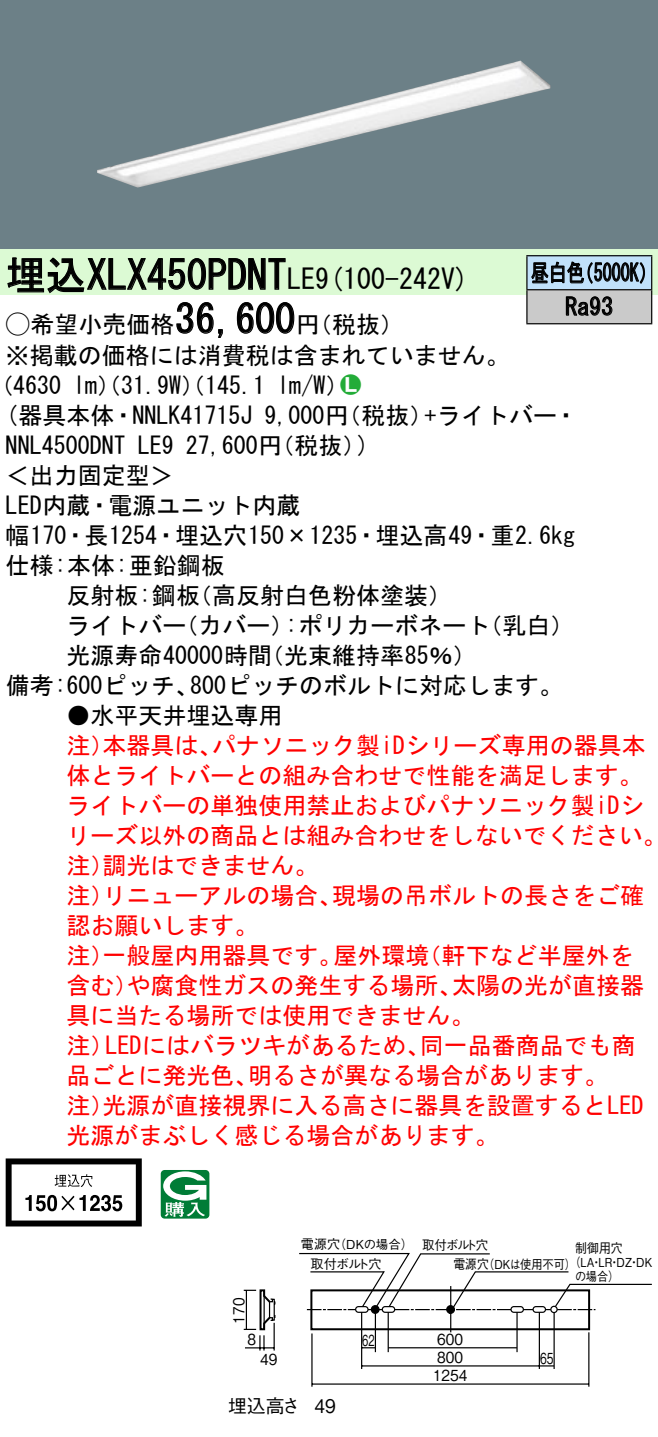
<style>
.page{position:relative;width:658px;height:1437px;background:#fff}
.page>*{position:absolute;margin:0;border:0;box-sizing:border-box;transform-origin:0 0}
.t1{font:40px "MS Gothic";color:#000}
.t2{font:28px "MS Gothic";color:#000}
.t3{font:24px/30px "MS Gothic";color:#f00}
.t4{font:24px/30.4px "MS Gothic";color:#000}
.t5{font:24px/34px "MS Gothic";color:#000;scale:.75 1}
.t6{font:24px "Ford Classification 1";color:#23ac38}
.t7{font:18.8px "Gothic BBB Pro Medium 90 pv RKSJ H";color:#000}
.t8{font:18.8px "Gothic BBB Pro Medium 90 pv RKSJ H";color:#000;scale:.9 1}
.t9{font:15.2px "Gothic BBB Pro Medium 90 pv RKSJ H";color:#000;scale:.9 1}
.t10{font:15.2px "Gothic BBB Pro Medium 90 pv RKSJ H";color:#000;scale:.65 1}
.t11{font:15.2px "Gothic BBB Pro Medium 90 pv RKSJ H";color:#000;scale:.7 1}
.t12{font:13.2px "Gothic BBB Pro Medium 90 pv RKSJ H";letter-spacing:-.02em;color:#000}
.t13{font:13.2px "Gothic BBB Pro Medium 90 pv RKSJ H";letter-spacing:-.02em;color:#000;scale:.9 1}
.t14{font:13.2px "Gothic BBB Pro Medium 90 pv RKSJ H";letter-spacing:-.02em;color:#000;scale:.95 1}
.t15{font:12.4px/14px "Gothic BBB Pro Medium 90 pv RKSJ H";color:#000;text-align:center;scale:.9 1}
.t16{font:12.4px "Gothic BBB Pro Medium 90 pv RKSJ H";color:#000}
.s1{font-size:28px}
.s2{font-family:"Ford Classification 1"}
.s3{color:#fff}
</style>
<div class="page">
<div style="left:0;top:0;width:658px;height:249px;background:#6c8087"></div>
<img style="left:97px;top:61px;width:453px;height:127px">
<div style="left:0;top:249px;width:658px;height:46px;background:#dcfad4"></div>
<svg style="left:7px;top:257px;width:279px;height:37px"></svg>
<svg style="left:176px;top:302px;width:47px;height:36px"></svg>
<svg style="left:236px;top:302px;width:59px;height:32px"></svg>
<svg style="left:6px;top:1158px;width:136px;height:68px"></svg>
<svg style="left:161px;top:1170px;width:48px;height:49px"></svg>
<div style="left:527px;top:256px;width:124px;height:34px;background:#c1e1fa"></div>
<div style="left:527px;top:290px;width:124px;height:34px;background:#cacaca"></div>
<hr style="left:526px;top:255px;width:126px;height:1px;background:#000">
<hr style="left:526px;top:256px;width:1px;height:33px;background:#000">
<hr style="left:651px;top:256px;width:1px;height:33px;background:#000">
<hr style="left:526px;top:289px;width:126px;height:1px;background:#000">
<hr style="left:526px;top:290px;width:1px;height:33px;background:#000">
<hr style="left:651px;top:290px;width:1px;height:33px;background:#000">
<hr style="left:526px;top:323px;width:126px;height:1px;background:#000">
<svg style="left:531px;top:261px;width:114px;height:23px"></svg>
<svg style="left:565px;top:296px;width:47px;height:20px"></svg>
<hr style="left:588px;top:1332px;width:1px;height:55px;background:#000">
<hr style="left:311px;top:1333px;width:1px;height:54px;background:#000">
<hr style="left:388px;top:1347px;width:129px;height:1px;background:#000">
<svg style="left:362px;top:1347px;width:13px;height:1px"></svg>
<hr style="left:362px;top:1365px;width:192px;height:2px;background:#000">
<hr style="left:312px;top:1383px;width:277px;height:2px;background:#000">
<hr style="left:538px;top:1312px;width:2px;height:57px;background:#000">
<hr style="left:361px;top:1312px;width:1px;height:57px;background:#000">
<hr style="left:375px;top:1313px;width:1px;height:39px;background:#000">
<hr style="left:387px;top:1312px;width:2px;height:40px;background:#000">
<hr style="left:516px;top:1312px;width:1px;height:40px;background:#000">
<svg style="left:299px;top:1252px;width:353px;height:63px"></svg>
<hr style="left:450px;top:1286px;width:1px;height:46px;background:#000">
<div style="left:310px;top:1289px;width:280px;height:41px;border:2px solid #000"></div>
<svg style="left:244px;top:1289px;width:32px;height:62px"></svg>
<hr style="left:553px;top:1313px;width:2px;height:56px;background:#000">
<hr style="left:263px;top:1290px;width:2px;height:39px;background:#000">
<h1 class="t1" style="left:6px;top:255px;width:311px">埋込XLX450PDNT<span class="s1">LE</span></h1>
<p class="t4" style="left:296px;top:310px;width:109px">（円税抜(</p>
<p class="t2" style="left:315px;top:265px;width:155px">(9 100-242 (V</p>
<h1 class="t1" style="left:175px;top:299px;width:121px">36,600</h1>
<p class="t4" style="left:6px;top:310px;width:505px"><span class="s2">A</span>希望小売価格<br>※掲載の価格には消費税は含まれていません。</p>
<p class="t6" style="left:340px;top:372px;width:22px">2<span class="s3">7</span></p>
<p class="t4" style="left:277px;top:370px;width:73px">l m (W/</p>
<p class="t4" style="left:-11px;top:370px;width:74px">（4630</p>
<p class="t4" style="left:73px;top:370px;width:193px">lm）（31.9 ）（W 145.1</p>
<p class="t5" style="left:565px;top:256px;width:65px;text-indent:-34px">昼白色<br>Ra93</p>
<p class="t5" style="left:575px;top:256px;width:109px">（5000 (K</p>
<p class="t4" style="left:6px;top:400px;width:248px">(器具本体・NNLK41715J</p>
<p class="t4" style="left:424px;top:400px;width:155px">+ライトバー・</p>
<p class="t4" style="left:264px;top:400px;width:170px">9,000 （円税抜）</p>
<p class="t4" style="left:186px;top:430px;width:182px">27,600 （円税抜(</p>
<p class="t4" style="left:357px;top:430px;width:13px">(</p>
<p class="t4" style="left:6px;top:430px;width:121px">NNL4500DNT</p>
<p class="t4" style="left:6px;top:460px;width:169px">＜出力固定型&lt;</p>
<p class="t4" style="left:6px;top:490px;width:296px">LED内蔵・電源ユニット内蔵</p>
<p class="t4" style="left:6px;top:520px;width:571px">幅170・長1254・埋込穴150×1235・埋込高49・重2.6kg</p>
<p class="t4" style="left:6px;top:550px;width:220px">仕様:本体:亜鉛鋼板</p>
<p class="t4" style="left:188px;top:580px;width:266px">（高反射白色粉体塗装(</p>
<p class="t4" style="left:138px;top:430px;width:37px">LE9</p>
<p class="t4" style="left:66px;top:580px;width:135px">反射板:鋼板</p>
<p class="t4" style="left:66px;top:610px;width:121px">ライトバー</p>
<p class="t4" style="left:174px;top:610px;width:121px">（カバー）</p>
<p class="t4" style="left:285px;top:610px;width:206px">:ポリカーボネート</p>
<p class="t4" style="left:478px;top:610px;width:97px">（乳白(</p>
<p class="t4" style="left:190px;top:640px;width:374px;text-indent:-124px">光源寿命40000時間<br>800ピッチのボルトに対応します。</p>
<p class="t4" style="left:260px;top:640px;width:218px">（光束維持率85％(</p>
<p class="t4" style="left:6px;top:670px;width:195px">備考:600ピッチ、</p>
<p class="t4" style="left:66px;top:700px;width:217px">●水平天井埋込専用</p>
<p class="t3" style="left:212px;top:730px;width:435px">パナソニック製iDシリーズ専用の器具本</p>
<p class="t3" style="left:66px;top:730px;width:49px">注）</p>
<p class="t3" style="left:66px;top:760px;width:577px">体とライトバーとの組み合わせで性能を満足します。</p>
<p class="t3" style="left:66px;top:790px;width:579px">ライトバーの単独使用禁止およびパナソニック製iDシ</p>
<p class="t3" style="left:66px;top:820px;width:601px">リーズ以外の商品とは組み合わせをしないでください。</p>
<p class="t3" style="left:102px;top:850px;width:217px">調光はできません。</p>
<p class="t3" style="left:102px;top:730px;width:121px">本器具は、</p>
<p class="t3" style="left:66px;top:850px;width:49px">注）</p>
<p class="t3" style="left:332px;top:880px;width:314px">現場の吊ボルトの長さをご確</p>
<p class="t3" style="left:66px;top:880px;width:193px">注）<br>認お願いします。</p>
<p class="t3" style="left:102px;top:880px;width:241px">リニューアルの場合、</p>
<p class="t3" style="left:102px;top:940px;width:241px">一般屋内用器具です。</p>
<p class="t3" style="left:333px;top:940px;width:97px">屋外環境</p>
<p class="t3" style="left:417px;top:940px;width:217px">（軒下など半屋外を</p>
<p class="t3" style="left:66px;top:940px;width:49px">注）</p>
<p class="t3" style="left:126px;top:970px;width:337px">や腐食性ガスの発生する場所、</p>
<p class="t3" style="left:452px;top:970px;width:194px">太陽の光が直接器</p>
<p class="t3" style="left:66px;top:970px;width:73px">含む）</p>
<p class="t3" style="left:66px;top:1000px;width:409px">具に当たる場所では使用できません。</p>
<p class="t3" style="left:420px;top:1030px;width:217px">同一品番商品でも商</p>
<p class="t3" style="left:105px;top:1030px;width:326px">LEDにはバラツキがあるため、</p>
<p class="t3" style="left:66px;top:1030px;width:49px">注）</p>
<p class="t3" style="left:102px;top:1060px;width:542px;text-indent:-36px">品ごとに発光色、<br>光源が直接視界に入る高さに器具を設置するとLED</p>
<p class="t3" style="left:248px;top:1060px;width:362px">明るさが異なる場合があります。</p>
<p class="t3" style="left:66px;top:1090px;width:433px">注）<br>光源がまぶしく感じる場合があります。</p>
<p class="t12" style="left:301px;top:1234px;width:41px">電源穴</p>
<p class="t16" style="left:334px;top:1235px;width:81px">（DKの場合）</p>
<p class="t9" style="left:226px;top:1324px;width:30px;rotate:-90deg">170</p>
<p class="t9" style="left:247px;top:1327px;width:11px">8</p>
<p class="t9" style="left:260px;top:1347px;width:21px">49</p>
<p class="t7" style="left:228px;top:1390px;width:74px">埋込高さ</p>
<p class="t12" style="left:310px;top:1253px;width:73px">取付ボルト穴</p>
<p class="t8" style="left:314px;top:1391px;width:25px">49</p>
<p class="t10" style="left:362px;top:1328px;width:21px">62</p>
<p class="t14" style="left:422px;top:1234px;width:71px">取付ボルト穴</p>
<p class="t13" style="left:575px;top:1238px;width:54px">制御用穴</p>
<p class="t15" style="left:569px;top:1254px;width:94px">（LA LR DZ DK</p>
<p class="t13" style="left:453px;top:1253px;width:41px">電源穴</p>
<p class="t15" style="left:483px;top:1256px;width:105px">（DKは使用不可(</p>
<p class="t15" style="left:575px;top:1254px;width:51px">・<br>の場合(</p>
<p class="t15" style="left:609px;top:1254px;width:14px">・</p>
<p class="t15" style="left:628px;top:1254px;width:14px">・</p>
<p class="t9" style="left:437px;top:1327px;width:30px">600</p>
<p class="t9" style="left:437px;top:1345px;width:30px">800</p>
<p class="t9" style="left:433px;top:1363px;width:40px">1254</p>
<p class="t11" style="left:540px;top:1346px;width:21px">65</p>
</div>
